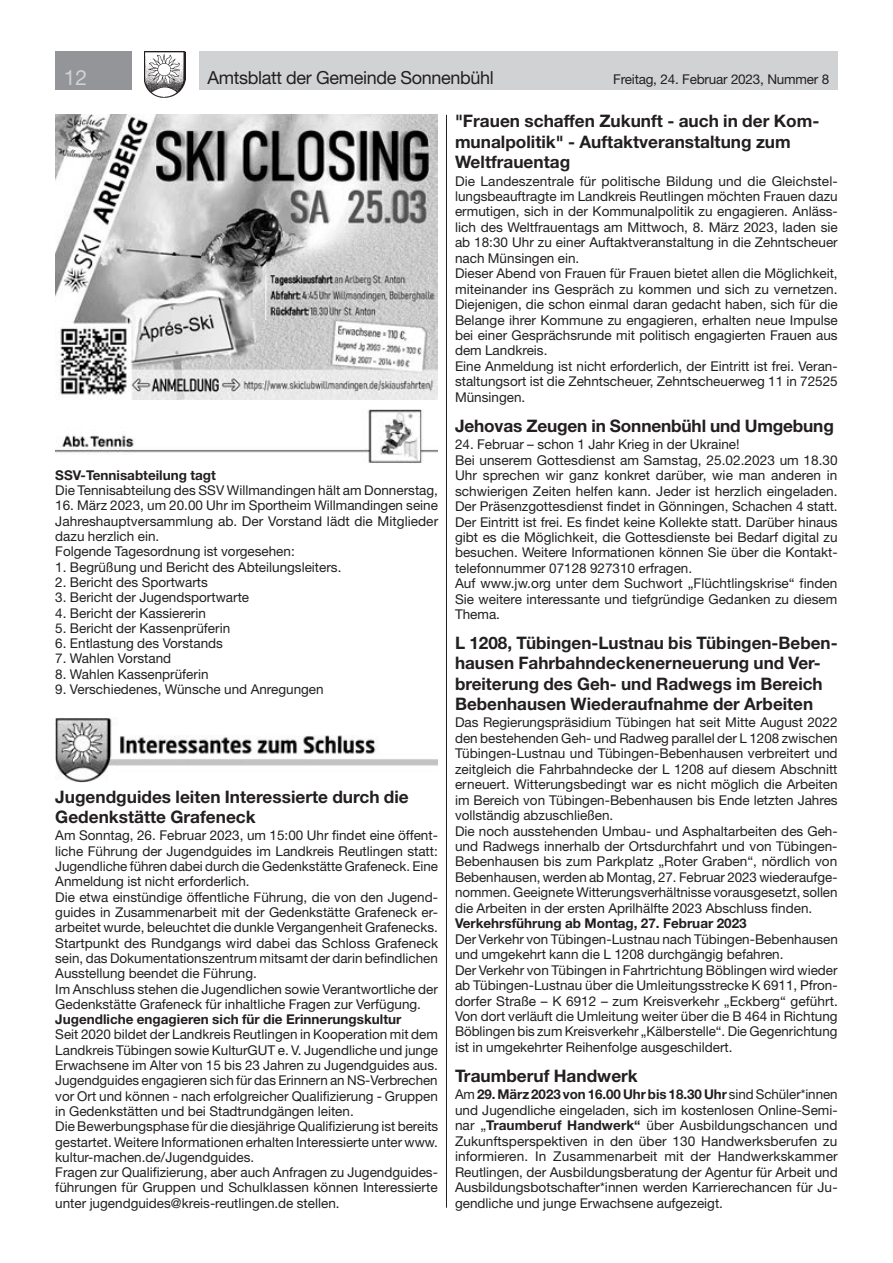
<style>
.page{position:relative;width:893px;height:1263px;background:#fff}
.page>*{position:absolute;margin:0;border:0;box-sizing:border-box;transform-origin:0 0}
.t1{font:21px "Helvetica Neue LT Std";color:#d1d2d4}
.t2{font:18px "Helvetica Neue LT Std";letter-spacing:-.02em;color:#231f20}
.t3{font:700 17.25px/20.2px "Helvetica Neue LT Std";color:#231f20}
.t4{font:13.5px/15.5px "Helvetica Neue LT Std";color:#231f20}
.t5{font:700 13.5px "Helvetica Neue LT Std";color:#231f20}
.s1{font-weight:700}
</style>
<div class="page">
<div style="left:199px;top:51px;width:639px;height:38px;background:#d1d2d4"></div>
<div style="left:55px;top:51px;width:77px;height:38px;background:#939598"></div>
<img style="left:145px;top:51px;width:41px;height:47px">
<img style="left:55px;top:115px;width:383px;height:285px">
<img style="left:55px;top:409px;width:383px;height:54px">
<img style="left:55px;top:717px;width:383px;height:65px">
<hr style="left:446px;top:115px;width:1px;height:1093px;background:#231f20">
<h1 class="t1" style="left:64px;top:65px;width:25px">12</h1>
<h2 class="t2" style="left:207px;top:67px;width:288px">Amtsblatt der Gemeinde Sonnenbühl</h2>
<p class="t4" style="left:613px;top:71px;width:217px">Freitag, 24. Februar 2023, Nummer 8</p>
<p class="t5" style="left:55px;top:467px;width:162px">SSV-Tennisabteilung tagt</p>
<p class="t4" style="left:55px;top:482px;width:384px">Die Tennisabteilung des SSV Willmandingen hält am Donnerstag,</p>
<p class="t4" style="left:55px;top:498px;width:384px">16. März 2023, um 20.00 Uhr im Sportheim Willmandingen seine Jahreshauptversammlung ab. Der Vorstand lädt die Mitglieder dazu herzlich ein.<br>Folgende Tagesordnung ist vorgesehen:</p>
<p class="t4" style="left:55px;top:559px;width:288px">1. Begrüßung und Bericht des Abteilungsleiters.</p>
<p class="t4" style="left:55px;top:574px;width:154px">2. Bericht des Sportwarts</p>
<p class="t4" style="left:55px;top:589px;width:195px">3. Bericht der Jugendsportwarte</p>
<p class="t4" style="left:55px;top:605px;width:152px">4. Bericht der Kassiererin</p>
<p class="t4" style="left:55px;top:620px;width:176px">5. Bericht der Kassenprüferin</p>
<p class="t4" style="left:55px;top:635px;width:169px">6. Entlastung des Vorstands</p>
<p class="t4" style="left:55px;top:651px;width:118px">7. Wahlen Vorstand</p>
<p class="t4" style="left:55px;top:666px;width:155px">8. Wahlen Kassenprüferin</p>
<p class="t4" style="left:55px;top:681px;width:270px">9. Verschiedenes, Wünsche und Anregungen</p>
<p class="t3" style="left:55px;top:786px;width:355px">Jugendguides leiten Interessierte durch die<br>Gedenkstätte Grafeneck</p>
<p class="t4" style="left:55px;top:828px;width:384px">Am Sonntag, 26. Februar 2023, um 15:00 Uhr findet eine öffent&shy;liche Führung der Jugendguides im Landkreis Reutlingen statt:<br>Jugendliche führen dabei durch die Gedenkstätte Grafeneck. Eine Anmeldung ist nicht erforderlich.<br>Die etwa einstündige öffentliche Führung, die von den Jugend&shy;guides in Zusammenarbeit mit der Gedenkstätte Grafeneck er&shy;arbeitet wurde, beleuchtet die dunkle Vergangenheit Grafenecks.<br>Startpunkt des Rundgangs wird dabei das Schloss Grafeneck sein, das Dokumentationszentrum mitsamt der darin befindlichen Ausstellung beendet die Führung.<br>Im Anschluss stehen die Jugendlichen sowie Verantwortliche der Gedenkstätte Grafeneck für inhaltliche Fragen zur Verfügung.</p>
<p class="t5" style="left:55px;top:1011px;width:348px">Jugendliche engagieren sich für die Erinnerungskultur</p>
<p class="t4" style="left:55px;top:1027px;width:384px">Seit 2020 bildet der Landkreis Reutlingen in Kooperation mit dem Landkreis Tübingen sowie KulturGUT e. V. Jugendliche und junge Erwachsene im Alter von 15 bis 23 Jahren zu Jugendguides aus.<br>Jugendguides engagieren sich für das Erinnern an NS-Verbrechen vor Ort und können - nach erfolgreicher Qualifizierung - Gruppen in Gedenkstätten und bei Stadtrundgängen leiten.<br>Die Bewerbungsphase für die diesjährige Qualifizierung ist bereits gestartet. Weitere Informationen erhalten Interessierte unter www. kultur-machen.de/Jugendguides.<br>Fragen zur Qualifizierung, aber auch Anfragen zu Jugendguides&shy;führungen für Gruppen und Schulklassen können Interessierte unter jugendguides@kreis-reutlingen.de stellen.</p>
<p class="t3" style="left:455px;top:110px;width:366px">"Frauen schaffen Zukunft - auch in der Kom&shy;munalpolitik" - Auftaktveranstaltung zum<br>Weltfrauentag</p>
<p class="t4" style="left:455px;top:173px;width:384px">Die Landeszentrale für politische Bildung und die Gleichstel&shy;lungsbeauftragte im Landkreis Reutlingen möchten Frauen dazu ermutigen, sich in der Kommunalpolitik zu engagieren. Anläss&shy;lich des Weltfrauentags am Mittwoch, 8. März 2023, laden sie ab 18:30 Uhr zu einer Auftaktveranstaltung in die Zehntscheuer nach Münsingen ein.<br>Dieser Abend von Frauen für Frauen bietet allen die Möglichkeit, miteinander ins Gespräch zu kommen und sich zu vernetzen.<br>Diejenigen, die schon einmal daran gedacht haben, sich für die Belange ihrer Kommune zu engagieren, erhalten neue Impulse bei einer Gesprächsrunde mit politisch engagierten Frauen aus dem Landkreis.<br>Eine Anmeldung ist nicht erforderlich, der Eintritt ist frei. Veran&shy;staltungsort ist die Zehntscheuer, Zehntscheuerweg 11 in 72525<br>Münsingen.</p>
<p class="t3" style="left:455px;top:415px;width:380px">Jehovas Zeugen in Sonnenbühl und Umgebung</p>
<p class="t4" style="left:455px;top:436px;width:384px">24. Februar – schon 1 Jahr Krieg in der Ukraine!<br>Bei unserem Gottesdienst am Samstag, 25.02.2023 um 18.30<br>Uhr sprechen wir ganz konkret darüber, wie man anderen in schwierigen Zeiten helfen kann. Jeder ist herzlich eingeladen.<br>Der Präsenzgottesdienst findet in Gönningen, Schachen 4 statt.<br>Der Eintritt ist frei. Es findet keine Kollekte statt. Darüber hinaus gibt es die Möglichkeit, die Gottesdienste bei Bedarf digital zu besuchen. Weitere Informationen können Sie über die Kontakt&shy;telefonnummer 07128 927310 erfragen.<br>Auf www.jw.org unter dem Suchwort „Flüchtlingskrise“ finden Sie weitere interessante und tiefgründige Gedanken zu diesem Thema.</p>
<p class="t3" style="left:455px;top:632px;width:384px">L 1208, Tübingen-Lustnau bis Tübingen-Beben&shy;hausen Fahrbahndeckenerneuerung und Ver&shy;breiterung des Geh- und Radwegs im Bereich Bebenhausen Wiederaufnahme der Arbeiten</p>
<p class="t4" style="left:455px;top:715px;width:384px">Das Regierungspräsidium Tübingen hat seit Mitte August 2022 den bestehenden Geh- und Radweg parallel der L 1208 zwischen Tübingen-Lustnau und Tübingen-Bebenhausen verbreitert und zeitgleich die Fahrbahndecke der L 1208 auf diesem Abschnitt erneuert. Witterungsbedingt war es nicht möglich die Arbeiten im Bereich von Tübingen-Bebenhausen bis Ende letzten Jahres vollständig abzuschließen.<br>Die noch ausstehenden Umbau- und Asphaltarbeiten des Geh&shy;und Radwegs innerhalb der Ortsdurchfahrt und von Tübingen-Bebenhausen bis zum Parkplatz „Roter Graben“, nördlich von Bebenhausen, werden ab Montag, 27. Februar 2023 wiederaufge&shy;nommen. Geeignete Witterungsverhältnisse vorausgesetzt, sollen die Arbeiten in der ersten Aprilhälfte 2023 Abschluss finden.</p>
<p class="t5" style="left:455px;top:915px;width:293px">Verkehrsführung ab Montag, 27. Februar 2023</p>
<p class="t4" style="left:455px;top:931px;width:384px">Der Verkehr von Tübingen-Lustnau nach Tübingen-Bebenhausen und umgekehrt kann die L 1208 durchgängig befahren.<br>Der Verkehr von Tübingen in Fahrtrichtung Böblingen wird wieder ab Tübingen-Lustnau über die Umleitungsstrecke K 6911, Pfron&shy;dorfer Straße – K 6912 – zum Kreisverkehr „Eckberg“ geführt.<br>Von dort verläuft die Umleitung weiter über die B 464 in Richtung Böblingen bis zum Kreisverkehr „Kälberstelle“. Die Gegenrichtung ist in umgekehrter Reihenfolge ausgeschildert.</p>
<p class="t3" style="left:455px;top:1065px;width:184px">Traumberuf Handwerk</p>
<p class="t4" style="left:455px;top:1086px;width:384px;text-align:justify">Am <span class="s1">29. März 2023 von 16.00 Uhr bis 18.30 Uhr</span> sind Schüler*innen und Jugendliche eingeladen, sich im kostenlosen Online-Semi&shy;nar „<span class="s1">Traumberuf Handwerk“</span> über Ausbildungschancen und Zukunftsperspektiven in den über 130 Handwerksberufen zu informieren. In Zusammenarbeit mit der Handwerkskammer Reutlingen, der Ausbildungsberatung der Agentur für Arbeit und Ausbildungsbotschafter*innen werden Karrierechancen für Ju&shy;gendliche und junge Erwachsene aufgezeigt.</p>
</div>
